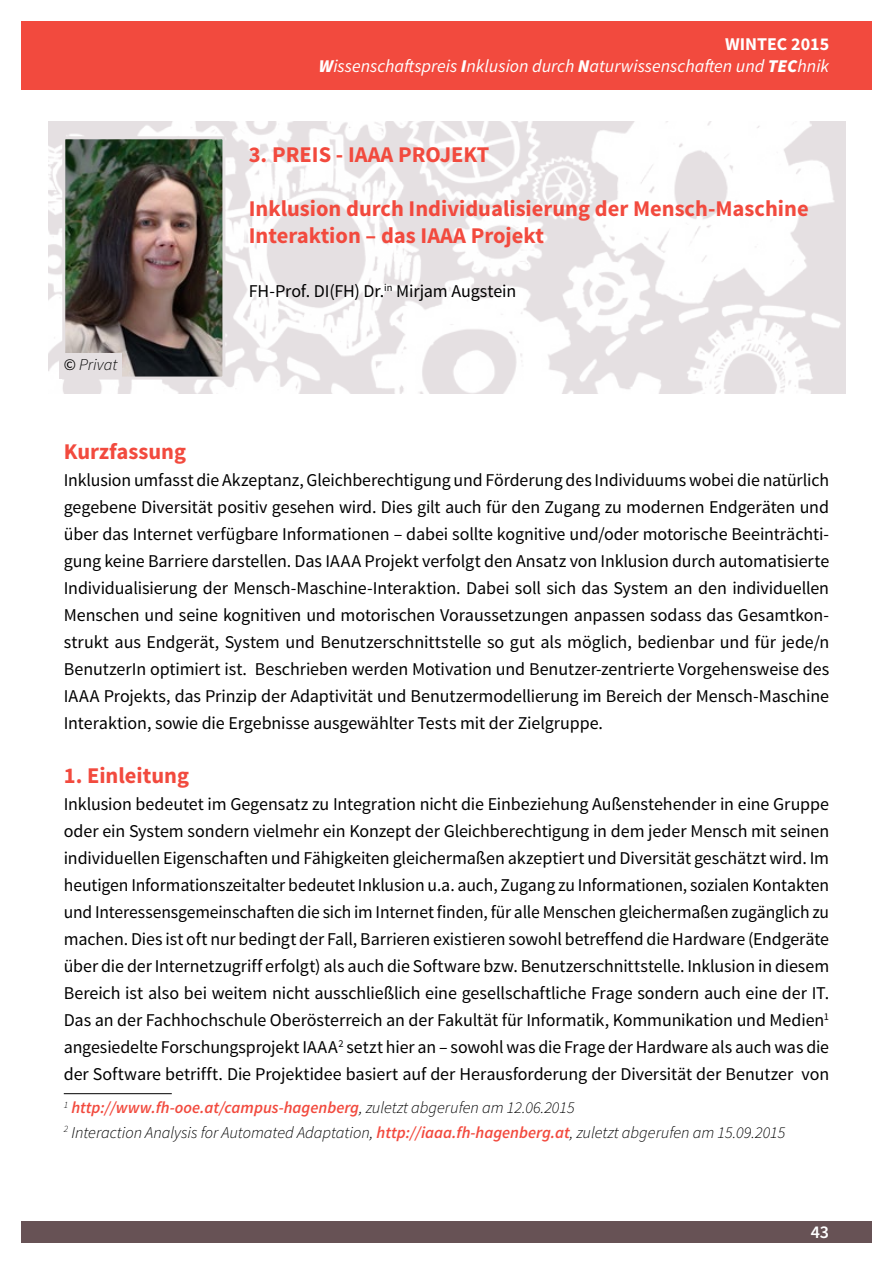
<style>
.page{position:relative;width:893px;height:1263px;background:#fff}
.page>*{position:absolute;margin:0;border:0;box-sizing:border-box;transform-origin:0 0}
.Ü_2{font:700 22.5px/27px "Source Sans Pro";color:#f24a3e}
.Fliesstext{font:18px/27px "Source Sans Pro";letter-spacing:-.005em;color:#000;text-align:justify}
.t1{font:italic 18px/21.6px "Source Sans Pro";color:#fff;text-align:right}
.t2{font:600 18px "Source Sans Pro";color:#fff}
.Quelle_und_Bildnachw{font:italic 300 16.5px "Source Sans Pro";color:#000}
.t3{font:italic 600 16.5px "Source Sans Pro";color:#f24a3e}
.Quelle_und_Bildnachw-2{font:italic 300 9.6px "Source Sans Pro";color:#000}
.s1{font-weight:700;font-style:normal}
.s2{font-weight:900}
.s3{font-weight:400;font-style:normal}
.s4{font-weight:300;color:#000}
.s5{font-weight:600;color:#f24a3e}
</style>
<div class="page">
<div style="left:21px;top:1221px;width:851px;height:21px;background:#675255"></div>
<div style="left:21px;top:21px;width:851px;height:47px;background:#f24a3e"></div>
<div style="left:21px;top:43px;width:851px;height:46px;background:#f24a3e"></div>
<img style="left:48px;top:121px;width:798px;height:273px">
<hr style="left:64px;top:1093px;width:108px;height:1px;background:#000">
<img style="left:66px;top:140px;width:155px;height:236px">
<div style="left:62px;top:136px;width:163px;height:244px;border:3px solid #e5e0e2"></div>
<div style="left:60px;top:352px;width:62px;height:26px;background:#e5e0e2"></div>
<p class="t1" style="left:319px;top:33px;width:512px"><span class="s1">WINTEC 2015<br></span><span class="s2">W</span>issenschaftspreis <span class="s2">I</span>nklusion durch <span class="s2">N</span>aturwissenschaften und <span class="s2">TEC</span>hnik</p>
<p class="Quelle_und_Bildnachw" style="left:64px;top:354px;width:55px"><span class="s3">©</span> Privat</p>
<p class="Ü_2" style="left:249px;top:142px;width:242px">3. PREIS - IAAA PROJEKT</p>
<p class="Ü_2" style="left:249px;top:196px;width:561px">Inklusion durch Individualisierung der Mensch-Maschine<br>Interaktion – das IAAA Projekt</p>
<p class="Fliesstext" style="left:249px;top:278px;width:269px">FH-Prof. DI(FH) Dr.<sup>in</sup> Mirjam Augstein</p>
<h2 class="Ü_2" style="left:64px;top:439px;width:124px">Kurzfassung</h2>
<p class="Fliesstext" style="left:64px;top:467px;width:767px">Inklusion umfasst die Akzeptanz, Gleichberechtigung und Förderung des Individuums wobei die natürlich gegebene Diversität positiv gesehen wird. Dies gilt auch für den Zugang zu modernen Endgeräten und über das Internet verfügbare Informationen – dabei sollte kognitive und/oder motorische Beeinträchti&shy;gung keine Barriere darstellen. Das IAAA Projekt verfolgt den Ansatz von Inklusion durch automatisierte Individualisierung der Mensch-Maschine-Interaktion. Dabei soll sich das System an den individuellen Menschen und seine kognitiven und motorischen Voraussetzungen anpassen sodass das Gesamtkon&shy;strukt aus Endgerät, System und Benutzerschnittstelle so gut als möglich, bedienbar und für jede/n BenutzerIn optimiert ist. Beschrieben werden Motivation und Benutzer-zentrierte Vorgehensweise des IAAA Projekts, das Prinzip der Adaptivität und Benutzermodellierung im Bereich der Mensch-Maschine Interaktion, sowie die Ergebnisse ausgewählter Tests mit der Zielgruppe.</p>
<h2 class="Ü_2" style="left:64px;top:763px;width:127px">1. Einleitung</h2>
<p class="Fliesstext" style="left:64px;top:791px;width:767px">Inklusion bedeutet im Gegensatz zu Integration nicht die Einbeziehung Außenstehender in eine Gruppe oder ein System sondern vielmehr ein Konzept der Gleichberechtigung in dem jeder Mensch mit seinen individuellen Eigenschaften und Fähigkeiten gleichermaßen akzeptiert und Diversität geschätzt wird. Im heutigen Informationszeitalter bedeutet Inklusion u.a. auch, Zugang zu Informationen, sozialen Kontakten und Interessensgemeinschaften die sich im Internet finden, für alle Menschen gleichermaßen zugänglich zu machen. Dies ist oft nur bedingt der Fall, Barrieren existieren sowohl betreffend die Hardware (Endgeräte über die der Internetzugriff erfolgt) als auch die Software bzw. Benutzerschnittstelle. Inklusion in diesem Bereich ist also bei weitem nicht ausschließlich eine gesellschaftliche Frage sondern auch eine der IT.<br>Das an der Fachhochschule Oberösterreich an der Fakultät für Informatik, Kommunikation und Medien<sup>1 </sup>angesiedelte Forschungsprojekt IAAA<sup>2</sup> setzt hier an – sowohl was die Frage der Hardware als auch was die der Software betrifft. Die Projektidee basiert auf der Herausforderung der Diversität der Benutzer von</p>
<p class="Quelle_und_Bildnachw-2" style="left:64px;top:1099px;width:6px">1</p>
<p class="t3" style="left:71px;top:1098px;width:505px">http://www.fh-ooe.at/campus-hagenberg<span class="s4">, zuletzt abgerufen am 12.06.2015</span></p>
<p class="Quelle_und_Bildnachw" style="left:64px;top:1122px;width:723px"><sup>2</sup> Interaction Analysis for Automated Adaptation, <span class="s5">http://iaaa.fh-hagenberg.at</span>, zuletzt abgerufen am 15.09.2015</p>
<p class="t2" style="left:811px;top:1221px;width:20px">43</p>
</div>
